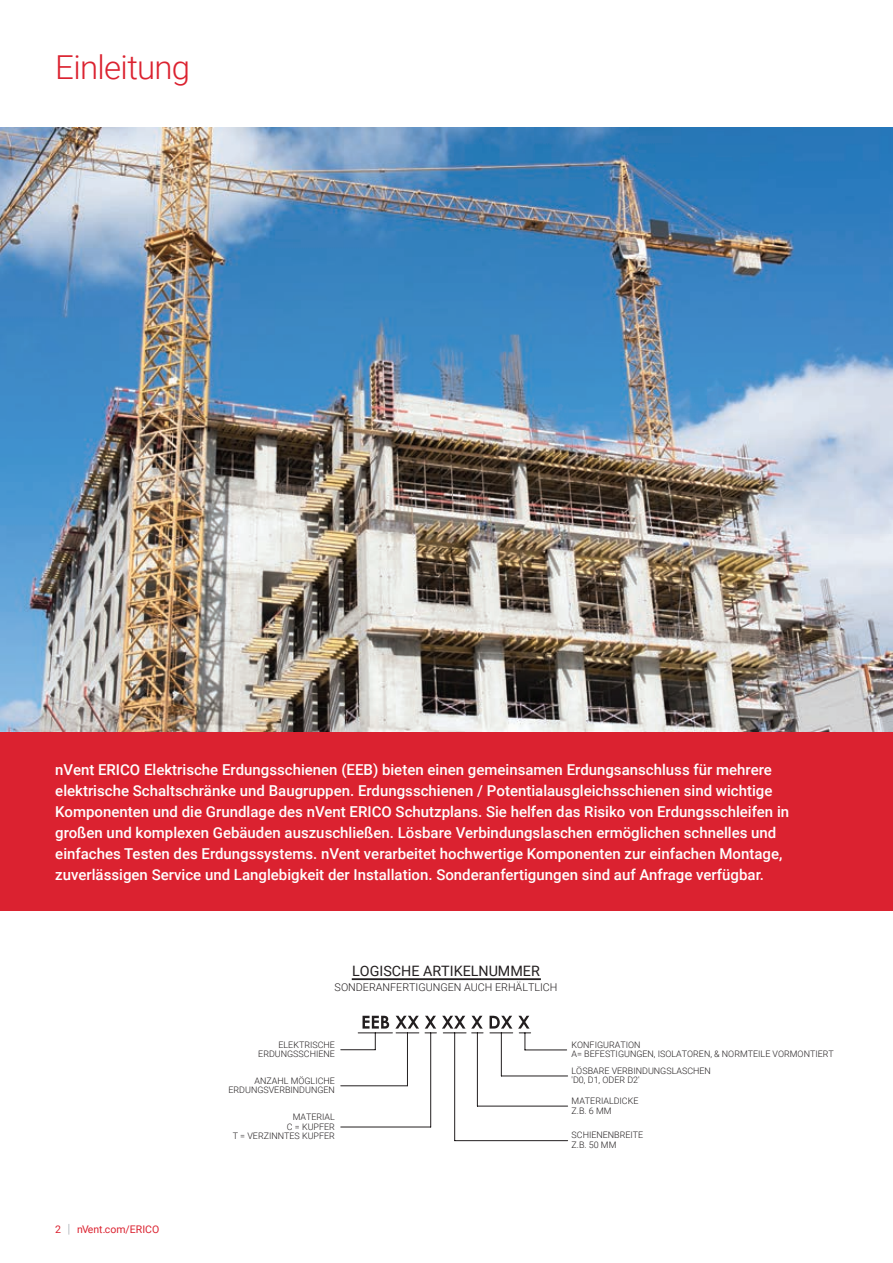
<style>
.page{position:relative;width:893px;height:1263px;background:#fff}
.page>*{position:absolute;margin:0;border:0;box-sizing:border-box;transform-origin:0 0}
.t1{font:300 33px "Roboto";letter-spacing:-.02em;color:#db2230}
.Text_-_nVent_Data_Sh{font:500 15px/21px "Roboto";color:#fff}
.t2{font:14.25px "Roboto";color:#231f20}
.t3{font:300 10.8px "Roboto";color:#231f20}
.t4{font:10.5px "Roboto";color:#db2230}
.t5{font:300 9px/9.6px "Roboto";color:#231f20}
.s1{font-weight:300;font-size:12.6px;color:#8f959e}
</style>
<div class="page">
<img style="left:0;top:128px;width:893px;height:604px">
<div style="left:0;top:733px;width:893px;height:178px;background:#db2230"></div>
<hr style="left:352px;top:978px;width:189px;height:2px;background:#231f20">
<hr style="left:358px;top:1032px;width:34px;height:1px;background:#231f20">
<hr style="left:341px;top:1049px;width:34px;height:1px;background:#231f20">
<hr style="left:407px;top:1033px;width:1px;height:53px;background:#231f20">
<hr style="left:341px;top:1085px;width:66px;height:1px;background:#231f20">
<hr style="left:430px;top:1033px;width:1px;height:94px;background:#231f20">
<hr style="left:341px;top:1126px;width:90px;height:1px;background:#231f20">
<hr style="left:477px;top:1033px;width:1px;height:73px;background:#231f20">
<hr style="left:477px;top:1106px;width:91px;height:1px;background:#231f20">
<hr style="left:501px;top:1033px;width:1px;height:43px;background:#231f20">
<hr style="left:501px;top:1075px;width:67px;height:1px;background:#231f20">
<hr style="left:454px;top:1033px;width:1px;height:108px;background:#231f20">
<hr style="left:455px;top:1140px;width:113px;height:1px;background:#231f20">
<svg style="left:362px;top:1016px;width:169px;height:34px"></svg>
<hr style="left:525px;top:1049px;width:42px;height:1px;background:#231f20">
<p class="t1" style="left:55px;top:44px;width:136px">Einleitung</p>
<p class="Text_-_nVent_Data_Sh" style="left:55px;top:758px;width:735px">nVent ERICO Elektrische Erdungsschienen (EEB) bieten einen gemeinsamen Erdungsanschluss für mehrere elektrische Schaltschränke und Baugruppen. Erdungsschienen / Potentialausgleichsschienen sind wichtige Komponenten und die Grundlage des nVent ERICO Schutzplans. Sie helfen das Risiko von Erdungsschleifen in großen und komplexen Gebäuden auszuschließen. Lösbare Verbindungslaschen ermöglichen schnelles und einfaches Testen des Erdungssystems. nVent verarbeitet hochwertige Komponenten zur einfachen Montage, zuverlässigen Service und Langlebigkeit der Installation. Sonderanfertigungen sind auf Anfrage verfügbar.</p>
<p class="t2" style="left:352px;top:961px;width:189px">LOGISCHE ARTIKELNUMMER</p>
<p class="t3" style="left:335px;top:980px;width:224px">SONDERANFERTIGUNGEN AUCH ERHÄLTLICH</p>
<p class="t5" style="left:258px;top:1039px;width:78px;text-align:right">ELEKTRISCHE<br>ERDUNGSSCHIENE</p>
<p class="t5" style="left:572px;top:1039px;width:264px">KONFIGURATION<br>A= BEFESTIGUNGEN, ISOLATOREN, &amp; NORMTEILE VORMONTIERT</p>
<p class="t4" style="left:55px;top:1222px;width:105px">2 <span class="s1">|</span> nVent.com/ERICO</p>
<p class="t5" style="left:229px;top:1075px;width:108px;text-align:right">ANZAHL MÖGLICHE<br>ERDUNGSVERBINDUNGEN</p>
<p class="t5" style="left:233px;top:1112px;width:104px;text-align:right">MATERIAL<br>C = KUPFER<br>T = VERZINNTES KUPFER</p>
<p class="t5" style="left:572px;top:1065px;width:141px">LÖSBARE VERBINDUNGSLASCHEN 'D0, D1, ODER D2'</p>
<p class="t5" style="left:572px;top:1096px;width:68px">MATERIALDICKE<br>Z.B. 6 MM</p>
<p class="t5" style="left:572px;top:1130px;width:73px">SCHIENENBREITE<br>Z.B. 50 MM</p>
</div>
